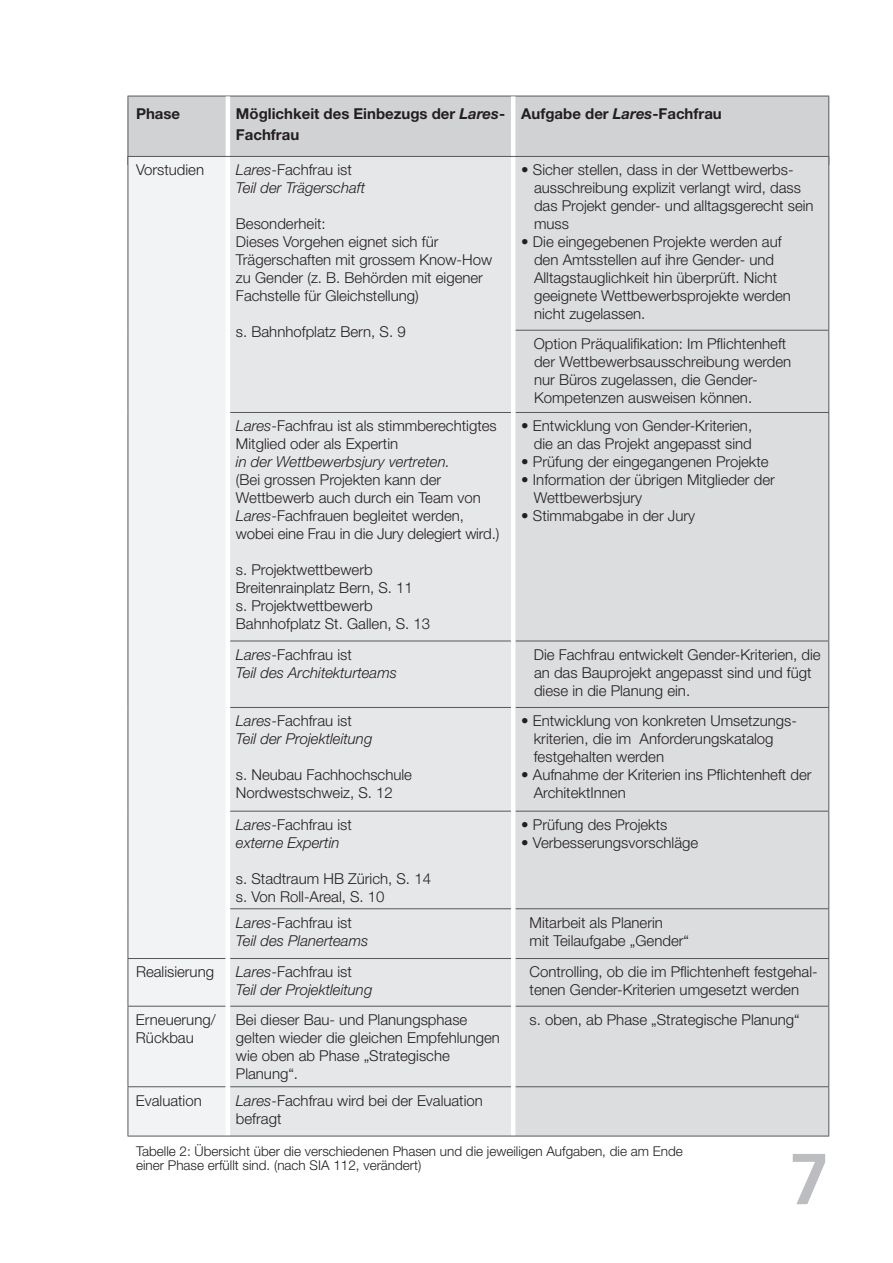
<style>
.page{position:relative;width:893px;height:1263px;background:#fff}
.page>*{position:absolute;margin:0;border:0;box-sizing:border-box;transform-origin:0 0}
.t1{font:700 72px "Frutiger";color:#bcbdc0}
.t2{font:300 15px/18px "Helvetica Neue";color:#231f20}
.t3{font:italic 300 15px/18px "Helvetica Neue";color:#231f20}
.t4{font:700 15px/21px "Helvetica Neue";color:#231f20}
.t5{font:300 13.5px/14.9px "Helvetica Neue";color:#231f20}
.s1{font-style:italic}
.s2{font-style:normal}
</style>
<div class="page">
<div style="left:129px;top:97px;width:699px;height:59px;background:#d1d2d4"></div>
<hr style="left:128px;top:96px;width:100px;height:1px;background:#57585a">
<hr style="left:128px;top:96px;width:1px;height:66px;background:#57585a">
<hr style="left:228px;top:96px;width:285px;height:1px;background:#57585a">
<hr style="left:513px;top:96px;width:316px;height:1px;background:#57585a">
<hr style="left:828px;top:96px;width:1px;height:66px;background:#57585a">
<hr style="left:226px;top:96px;width:4px;height:66px;background:#fff">
<hr style="left:511px;top:96px;width:4px;height:66px;background:#fff">
<div style="left:129px;top:157px;width:97px;height:979px;background:#f2f3f4"></div>
<div style="left:230px;top:157px;width:281px;height:979px;background:#e6e7e9"></div>
<div style="left:515px;top:157px;width:313px;height:979px;background:#dcdddf"></div>
<hr style="left:515px;top:330px;width:314px;height:1px;background:#57585a">
<hr style="left:230px;top:412px;width:281px;height:1px;background:#57585a">
<hr style="left:515px;top:412px;width:314px;height:1px;background:#57585a">
<hr style="left:230px;top:641px;width:281px;height:1px;background:#57585a">
<hr style="left:515px;top:641px;width:314px;height:1px;background:#57585a">
<hr style="left:230px;top:707px;width:281px;height:1px;background:#57585a">
<hr style="left:515px;top:707px;width:314px;height:1px;background:#57585a">
<hr style="left:230px;top:811px;width:281px;height:1px;background:#57585a">
<hr style="left:515px;top:811px;width:314px;height:1px;background:#57585a">
<hr style="left:230px;top:908px;width:281px;height:1px;background:#57585a">
<hr style="left:515px;top:908px;width:314px;height:1px;background:#57585a">
<hr style="left:128px;top:958px;width:98px;height:1px;background:#57585a">
<hr style="left:230px;top:958px;width:281px;height:1px;background:#57585a">
<hr style="left:515px;top:958px;width:314px;height:1px;background:#57585a">
<hr style="left:128px;top:1006px;width:98px;height:1px;background:#57585a">
<hr style="left:230px;top:1006px;width:281px;height:1px;background:#57585a">
<hr style="left:515px;top:1006px;width:314px;height:1px;background:#57585a">
<hr style="left:128px;top:1086px;width:98px;height:1px;background:#57585a">
<hr style="left:230px;top:1086px;width:281px;height:1px;background:#57585a">
<hr style="left:515px;top:1086px;width:314px;height:1px;background:#57585a">
<hr style="left:128px;top:157px;width:1px;height:173px;background:#57585a">
<hr style="left:128px;top:330px;width:1px;height:82px;background:#57585a">
<hr style="left:828px;top:157px;width:1px;height:173px;background:#57585a">
<hr style="left:828px;top:331px;width:1px;height:81px;background:#57585a">
<hr style="left:128px;top:412px;width:1px;height:229px;background:#57585a">
<hr style="left:828px;top:413px;width:1px;height:228px;background:#57585a">
<hr style="left:128px;top:641px;width:1px;height:66px;background:#57585a">
<hr style="left:828px;top:641px;width:1px;height:66px;background:#57585a">
<hr style="left:128px;top:707px;width:1px;height:104px;background:#57585a">
<hr style="left:128px;top:811px;width:1px;height:98px;background:#57585a">
<hr style="left:128px;top:909px;width:1px;height:49px;background:#57585a">
<hr style="left:828px;top:708px;width:1px;height:103px;background:#57585a">
<hr style="left:828px;top:811px;width:1px;height:97px;background:#57585a">
<hr style="left:828px;top:909px;width:1px;height:49px;background:#57585a">
<hr style="left:128px;top:959px;width:1px;height:47px;background:#57585a">
<hr style="left:828px;top:959px;width:1px;height:47px;background:#57585a">
<hr style="left:128px;top:1006px;width:1px;height:80px;background:#57585a">
<hr style="left:828px;top:1006px;width:1px;height:80px;background:#57585a">
<hr style="left:128px;top:1087px;width:1px;height:49px;background:#57585a">
<hr style="left:828px;top:1087px;width:1px;height:49px;background:#57585a">
<hr style="left:128px;top:1136px;width:100px;height:1px;background:#57585a">
<hr style="left:228px;top:1136px;width:285px;height:1px;background:#57585a">
<hr style="left:513px;top:1136px;width:316px;height:1px;background:#57585a">
<hr style="left:128px;top:156px;width:100px;height:1px;background:#57585a">
<hr style="left:228px;top:156px;width:285px;height:1px;background:#57585a">
<hr style="left:513px;top:156px;width:316px;height:1px;background:#57585a">
<p class="t4" style="left:136px;top:103px;width:46px">Phase</p>
<p class="t4" style="left:236px;top:103px;width:271px">Möglichkeit des Einbezugs der <span class="s1">Lares</span>-<br>Fachfrau</p>
<p class="t4" style="left:521px;top:103px;width:202px">Aufgabe der <span class="s1">Lares</span>-Fachfrau</p>
<p class="t2" style="left:136px;top:161px;width:70px">Vorstudien</p>
<p class="t3" style="left:236px;top:161px;width:131px">Lares<span class="s2">-Fachfrau ist<br></span>Teil der Trägerschaft</p>
<p class="t2" style="left:236px;top:215px;width:258px">Besonderheit:<br>Dieses Vorgehen eignet sich für<br>Trägerschaften mit grossem Know-How zu Gender (z. B. Behörden mit eigener<br>Fachstelle für Gleichstellung)</p>
<p class="t2" style="left:236px;top:323px;width:171px">s. Bahnhofplatz Bern, S. 9</p>
<p class="t2" style="left:534px;top:161px;width:281px;text-indent:-13px">• Sicher stellen, dass in der Wettbewerbs&shy;ausschreibung explizit verlangt wird, dass das Projekt gender- und alltagsgerecht sein muss</p>
<p class="t2" style="left:534px;top:233px;width:258px;text-indent:-13px">• Die eingegebenen Projekte werden auf den Amtsstellen auf ihre Gender- und Alltagstauglichkeit hin überprüft. Nicht geeignete Wettbewerbsprojekte werden nicht zugelassen.</p>
<p class="t2" style="left:534px;top:334px;width:259px">Option Präqualifikation: Im Pflichtenheft der Wettbewerbsausschreibung werden nur Büros zugelassen, die Gender-Kompetenzen ausweisen können.</p>
<p class="t2" style="left:236px;top:417px;width:262px"><span class="s1">Lares</span>-Fachfrau ist als stimmberechtigtes<br>Mitglied oder als Expertin</p>
<p class="t3" style="left:236px;top:453px;width:215px">in der Wettbewerbsjury vertreten.</p>
<p class="t2" style="left:236px;top:471px;width:265px">(Bei grossen Projekten kann der Wettbewerb auch durch ein Team von <span class="s1">Lares</span>-Fachfrauen begleitet werden, wobei eine Frau in die Jury delegiert wird.)</p>
<p class="t2" style="left:236px;top:561px;width:196px">s. Projektwettbewerb<br>Breitenrainplatz Bern, S. 11<br>s. Projektwettbewerb<br>Bahnhofplatz St. Gallen, S. 13</p>
<p class="t2" style="left:521px;top:417px;width:232px;text-align:right">• Entwicklung von Gender-Kriterien, die an das Projekt angepasst sind</p>
<p class="t2" style="left:521px;top:453px;width:249px">• Prüfung der eingegangenen Projekte</p>
<p class="t2" style="left:534px;top:471px;width:243px;text-indent:-13px">• Information der übrigen Mitglieder der<br>Wettbewerbsjury</p>
<p class="t2" style="left:521px;top:507px;width:175px">• Stimmabgabe in der Jury</p>
<p class="t3" style="left:236px;top:645px;width:163px">Lares<span class="s2">-Fachfrau ist<br></span>Teil des Architekturteams</p>
<p class="t2" style="left:534px;top:645px;width:288px">Die Fachfrau entwickelt Gender-Kriterien, die an das Bauprojekt angepasst sind und fügt diese in die Planung ein.</p>
<p class="t3" style="left:236px;top:712px;width:138px">Lares<span class="s2">-Fachfrau ist<br></span>Teil der Projektleitung</p>
<p class="t2" style="left:236px;top:765px;width:178px">s. Neubau Fachhochschule<br>Nordwestschweiz, S. 12</p>
<p class="t2" style="left:534px;top:711px;width:265px;text-indent:-13px">• Entwicklung von konkreten Umsetzungs&shy;kriterien, die im Anforderungskatalog festgehalten werden</p>
<p class="t2" style="left:534px;top:765px;width:279px;text-indent:-13px">• Aufnahme der Kriterien ins Pflichtenheft der<br>ArchitektInnen</p>
<p class="t3" style="left:236px;top:815px;width:117px">Lares<span class="s2">-Fachfrau ist </span>externe Expertin</p>
<p class="t2" style="left:236px;top:869px;width:197px">s. Stadtraum HB Zürich, S. 14 s. Von Roll-Areal, S. 10</p>
<p class="t2" style="left:521px;top:815px;width:148px">• Prüfung des Projekts</p>
<p class="t2" style="left:521px;top:833px;width:178px">• Verbesserungsvorschläge</p>
<p class="t3" style="left:236px;top:913px;width:134px">Lares<span class="s2">-Fachfrau ist<br></span>Teil des Planerteams</p>
<p class="t2" style="left:530px;top:913px;width:161px">Mitarbeit als Planerin<br>mit Teilaufgabe „Gender“</p>
<p class="t2" style="left:136px;top:962px;width:80px">Realisierung</p>
<p class="t3" style="left:236px;top:963px;width:138px">Lares<span class="s2">-Fachfrau ist<br></span>Teil der Projektleitung</p>
<p class="t2" style="left:530px;top:962px;width:290px">Controlling, ob die im Pflichtenheft festgehal&shy;tenen Gender-Kriterien umgesetzt werden</p>
<p class="t2" style="left:136px;top:1010px;width:81px">Erneuerung/<br>Rückbau</p>
<p class="t2" style="left:236px;top:1010px;width:265px">Bei dieser Bau- und Planungsphase gelten wieder die gleichen Empfehlungen wie oben ab Phase „Strategische<br>Planung“.</p>
<p class="t2" style="left:530px;top:1010px;width:272px">s. oben, ab Phase „Strategische Planung“</p>
<p class="t2" style="left:136px;top:1091px;width:67px">Evaluation</p>
<p class="t2" style="left:236px;top:1091px;width:249px"><span class="s1">Lares</span>-Fachfrau wird bei der Evaluation befragt</p>
<p class="t5" style="left:136px;top:1143px;width:548px">Tabelle 2: Übersicht über die verschiedenen Phasen und die jeweiligen Aufgaben, die am Ende einer Phase erfüllt sind. (nach SIA 112, verändert)</p>
<h1 class="t1" style="left:789px;top:1137px;width:42px">7</h1>
</div>
